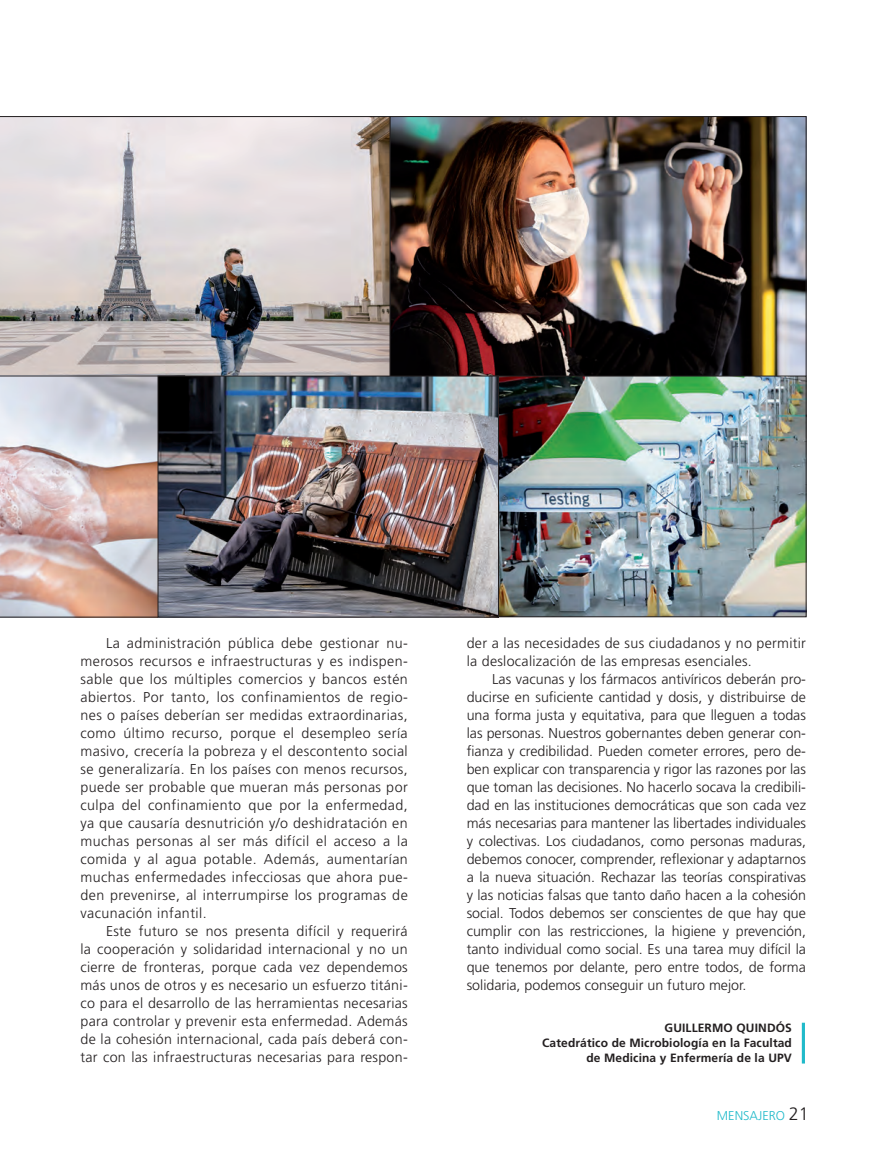
<style>
.page{position:relative;width:893px;height:1156px;background:#fff}
.page>*{position:absolute;margin:0;border:0;box-sizing:border-box;transform-origin:0 0}
.t1{font:700 52.5px "Frutiger LT Std";color:#20baca;scale:.23 1}
.t2{font:300 14.25px/18px "Frutiger LT Std";letter-spacing:.02em;color:#231f20;text-align:justify}
.t3{font:300 12.75px "Frutiger LT Std";color:#20baca}
.t4{font:700 12px/15px "Frutiger LT Std";letter-spacing:.01em;color:#231f20;text-align:right}
.s1{font-size:18px;color:#231f20}
</style>
<div class="page">
<div style="left:801px;top:1022px;width:3px;height:41px;border:2px solid #20baca"></div>
<svg style="left:0;top:116px;width:390px;height:260px;background:#c9c2c2"></svg>
<img style="left:392px;top:118px;width:412px;height:258px">
<svg style="left:0;top:376px;width:158px;height:241px;background:#d0bcbb"></svg>
<img style="left:498px;top:378px;width:306px;height:237px">
<div style="left:490px;top:376px;width:316px;height:241px;border:1px solid #231f20"></div>
<img style="left:160px;top:378px;width:336px;height:237px">
<div style="left:158px;top:376px;width:340px;height:241px;border:1px solid #231f20"></div>
<p class="t2" style="left:80px;top:634px;width:329px;text-indent:26px">La administración pública debe gestionar nu&shy;merosos recursos e infraestructuras y es indispen&shy;sable que los múltiples comercios y bancos estén abiertos. Por tanto, los confinamientos de regio&shy;nes o países deberían ser medidas extraordinarias, como último recurso, porque el desempleo sería masivo, crecería la pobreza y el descontento social se generalizaría. En los países con menos recursos, puede ser probable que mueran más personas por culpa del confinamiento que por la enfermedad, ya que causaría desnutrición y/o deshidratación en muchas personas al ser más difícil el acceso a la comida y al agua potable. Además, aumentarían muchas enfermedades infecciosas que ahora pue&shy;den prevenirse, al interrumpirse los programas de vacunación infantil.</p>
<p class="t2" style="left:80px;top:922px;width:329px;text-indent:26px">Este futuro se nos presenta difícil y requerirá la cooperación y solidaridad internacional y no un cierre de fronteras, porque cada vez dependemos más unos de otros y es necesario un esfuerzo titáni&shy;co para el desarrollo de las herramientas necesarias para controlar y prevenir esta enfermedad. Además de la cohesión internacional, cada país deberá con&shy;tar con las infraestructuras necesarias para respon-</p>
<p class="t2" style="left:466px;top:634px;width:341px">der a las necesidades de sus ciudadanos y no permitir la deslocalización de las empresas esenciales.</p>
<p class="t2" style="left:466px;top:670px;width:341px;text-indent:26px">Las vacunas y los fármacos antivíricos deberán pro&shy;ducirse en suficiente cantidad y dosis, y distribuirse de una forma justa y equitativa, para que lleguen a todas las personas. Nuestros gobernantes deben generar con&shy;fianza y credibilidad. Pueden cometer errores, pero de&shy;ben explicar con transparencia y rigor las razones por las que toman las decisiones. No hacerlo socava la credibili&shy;dad en las instituciones democráticas que son cada vez más necesarias para mantener las libertades individuales y colectivas. Los ciudadanos, como personas maduras, debemos conocer, comprender, reflexionar y adaptarnos a la nueva situación. Rechazar las teorías conspirativas y las noticias falsas que tanto daño hacen a la cohesión social. Todos debemos ser conscientes de que hay que cumplir con las restricciones, la higiene y prevención, tanto individual como social. Es una tarea muy difícil la que tenemos por delante, pero entre todos, de forma solidaria, podemos conseguir un futuro mejor.</p>
<p class="t4" style="left:542px;top:1020px;width:251px">GUILLERMO QUINDÓS<br>Catedrático de Microbiología en la Facultad de Medicina y Enfermería de la UPV</p>
<h1 class="t1" style="left:801px;top:1013px;width:16px">l</h1>
<p class="t3" style="left:716px;top:1108px;width:93px">MENSAJERO <span class="s1">21</span></p>
</div>
